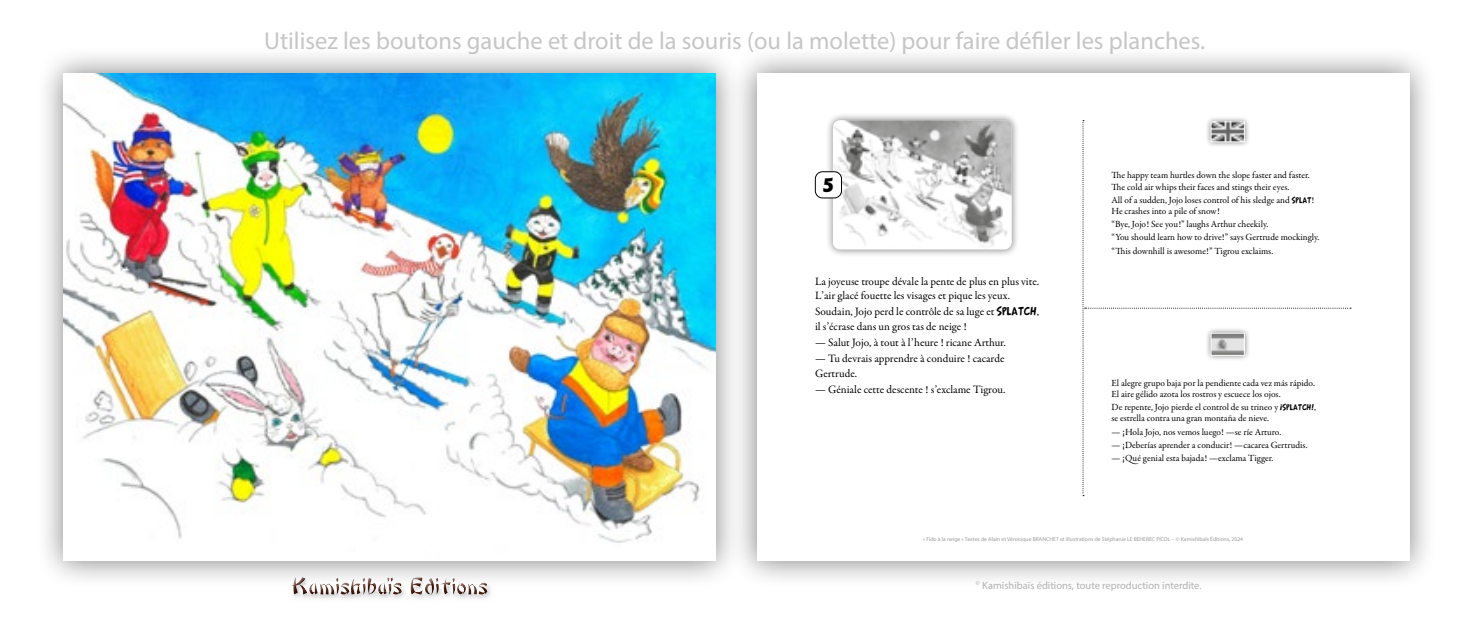
<style>
.page{position:relative;width:1474px;height:621px;background:#fff}
.page>*{position:absolute;margin:0;border:0;box-sizing:border-box;transform-origin:0 0}
.t1{font:24.5px "Myriad Pro";color:#c6c6c6}
.t2{font:900 22.05px "Goudy Sans Std";color:#000}
.t3{font:11.38px/14.5px "Garamond Premr Pro";color:#000}
.t4{font:10.5px "Myriad Pro";color:#b3b2b2}
.t5{font:9.45px/11.4px "Garamond Premr Pro";color:#000}
.t6{font:5.6px "Myriad Pro";color:#9d9d9c}
.s1{font-family:"Arnold 21 jm"}
.s2{font-family:"Arnold 21 jm";font-size:8.22px}
</style>
<div class="page">
<div style="left:284px;top:576px;width:216px;height:31px;background:#000;opacity:.75"></div>
<div style="left:729px;top:45px;width:707px;height:543px;background:#000;opacity:.5"></div>
<div style="left:756px;top:73px;width:653px;height:487px;background:#fff"></div>
<svg style="left:1082px;top:120px;width:268px;height:376px"></svg>
<div style="left:1204px;top:115px;width:46px;height:33px;background:#000;opacity:.5"></div>
<img style="left:1212px;top:123px;width:30px;height:17px">
<div style="left:1210px;top:121px;width:34px;height:21px;border:1px solid #fff"></div>
<div style="left:1204px;top:326px;width:46px;height:35px;background:#000;opacity:.5"></div>
<img style="left:1212px;top:334px;width:30px;height:19px">
<div style="left:1210px;top:332px;width:34px;height:23px;border:1px solid #fff"></div>
<div style="left:825px;top:112px;width:194px;height:145px;background:#000;opacity:.5"></div>
<img style="left:833px;top:120px;width:178px;height:129px">
<div style="left:815px;top:172px;width:26px;height:26px;background:#fff;border-radius:7px"></div>
<div style="left:815px;top:171px;width:26px;height:27px;border:1px solid #000;border-radius:7px"></div>
<div style="left:35px;top:45px;width:707px;height:543px;background:#000;opacity:.5"></div>
<img style="left:63px;top:73px;width:652px;height:487px">
<h1 class="t1" style="left:264px;top:26px;width:942px">Utilisez les boutons gauche et droit de la souris (ou la molette) pour faire défiler les planches.</h1>
<h2 class="t2" style="left:822px;top:171px;width:13px">5</h2>
<p class="t3" style="left:815px;top:274px;width:226px">La joyeuse troupe dévale la pente de plus en plus vite.<br>L’air glacé fouette les visages et pique les yeux.</p>
<p class="t3" style="left:815px;top:304px;width:226px">Soudain, Jojo perd le contrôle de sa luge et <span class="s1">SPLATCH</span>, il s’écrase dans un gros tas de neige !</p>
<p class="t3" style="left:815px;top:335px;width:192px">— Salut Jojo, à tout à l’heure ! ricane Arthur.</p>
<p class="t3" style="left:815px;top:351px;width:191px">— Tu devrais apprendre à conduire ! cacarde<br>Gertrude.</p>
<p class="t3" style="left:815px;top:382px;width:192px">— Géniale cette descente ! s’exclame Tigrou.</p>
<p class="t5" style="left:1111px;top:170px;width:200px">The happy team hurtles down the slope faster and faster.<br>The cold air whips their faces and stings their eyes.</p>
<p class="t5" style="left:1111px;top:194px;width:204px">All of a sudden, Jojo loses control of his sledge and <span class="s2">SPLAT</span>!<br>He crashes into a pile of snow!</p>
<p class="t5" style="left:1111px;top:218px;width:209px;line-height:13.1px">“Bye, Jojo! See you!” laughs Arthur cheekily.<br>“You should learn how to drive!” says Gertrude mockingly. “This downhill is awesome!” Tigrou exclaims.</p>
<p class="t5" style="left:1111px;top:377px;width:205px">El alegre grupo baja por la pendiente cada vez más rápido.<br>El aire gélido azota los rostros y escuece los ojos.</p>
<p class="t5" style="left:1111px;top:401px;width:206px">De repente, Jojo pierde el control de su trineo y <span class="s2">¡SPLATCH!</span>, se estrella contra una gran montaña de nieve.</p>
<p class="t5" style="left:1111px;top:426px;width:171px">— ¡Hola Jojo, nos vemos luego! —se ríe Arturo.</p>
<p class="t5" style="left:1111px;top:439px;width:197px">— ¡Deberías aprender a conducir! —cacarea Gertrudis.</p>
<p class="t5" style="left:1111px;top:452px;width:163px">— ¡Qué genial esta bajada! —exclama Tigger.</p>
<p class="t6" style="left:922px;top:535px;width:322px">« Fido à la neige » Textes de Alain et Véronique BRANCHET et illustrations de Stéphanie LE BEHEREC PICOL – © Kamishibaïs Éditions, 2024</p>
<p class="t4" style="left:975px;top:578px;width:227px"><sup>©</sup> Kamishibaïs éditions, toute reproduction interdite.</p>
</div>
